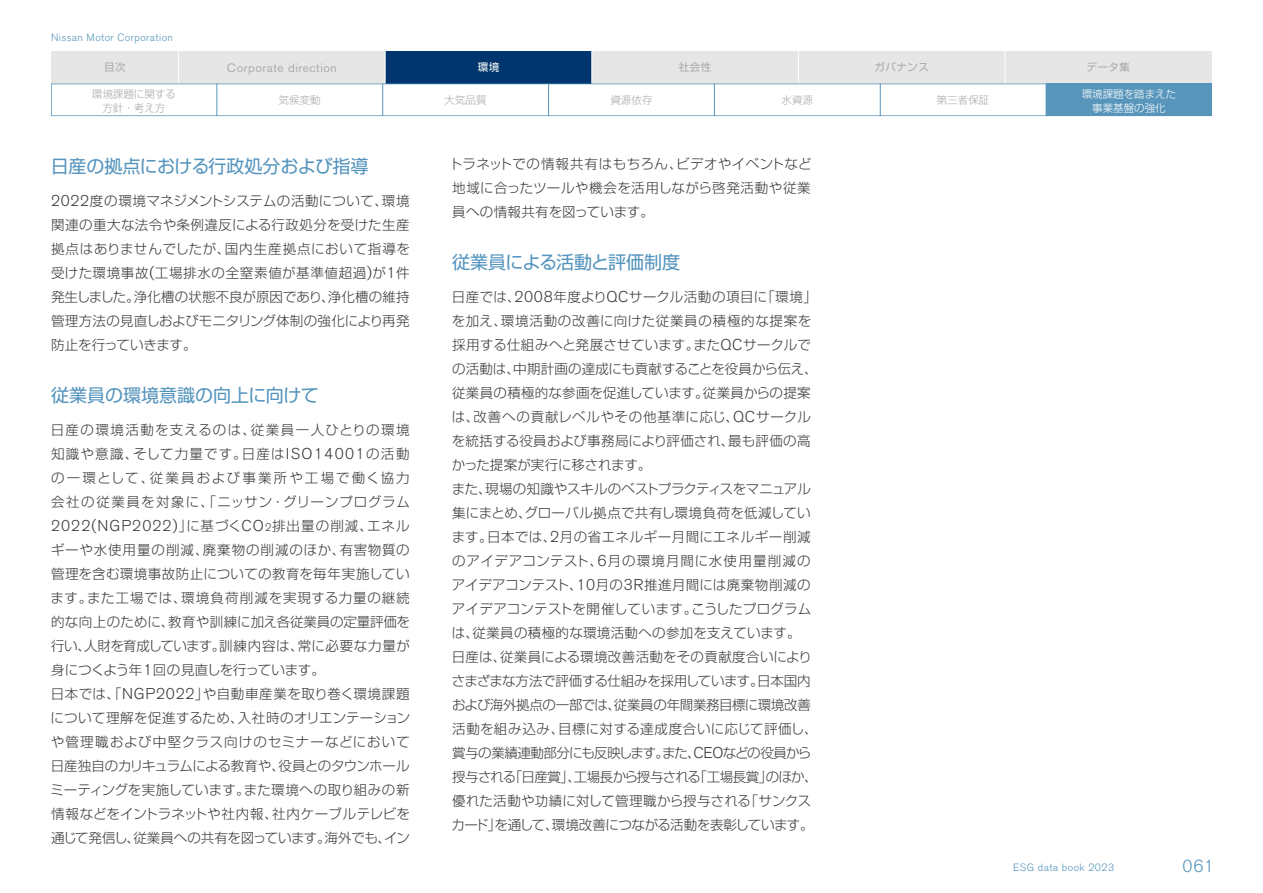
<style>
.page{position:relative;width:1263px;height:893px;background:#fff}
.page>*{position:absolute;margin:0;border:0;box-sizing:border-box;transform-origin:0 0}
.t1{font:18px "Shin Go Pro";color:#5494bd}
.t2{font:300 17.25px "Nissan Pro";color:#5394bd}
.t3{font:300 15.45px "Nissan Pro";letter-spacing:.07em;color:#3e3a39}
.t4{font:300 13.5px/24px "Shin Go Pro";letter-spacing:.015em;color:#3e3a39;text-align:justify}
.t5{font:12.15px "Nissan Pro";letter-spacing:.045em;color:#aaabab}
.t6{font:300 10.5px "Nissan Pro";letter-spacing:.04em;color:#5795bb}
.t7{font:300 10.5px/13.5px "Shin Go Pro";color:#aaabab;text-align:center}
.t8{font:300 10.5px/13.5px "Shin Go Pro";color:#fff;text-align:center}
.t9{font:10.5px "Shin Go Pro";letter-spacing:.05em;color:#aaabab}
.t10{font:10.5px "Shin Go Pro";color:#fff}
.s1{font-family:"Nissan Pro";font-size:15.45px}
.s2{font-family:"Shin Go Pro";font-size:13.5px}
.s3{font-size:10.8px}
</style>
<div class="page">
<div style="left:51px;top:51px;width:1161px;height:33px;background:#e6e6e6"></div>
<div style="left:385px;top:51px;width:207px;height:33px;background:#00366d"></div>
<hr style="left:178px;top:51px;width:1px;height:33px;background:#fff">
<hr style="left:385px;top:51px;width:1px;height:33px;background:#fff">
<hr style="left:591px;top:51px;width:1px;height:33px;background:#fff">
<hr style="left:798px;top:51px;width:1px;height:33px;background:#fff">
<hr style="left:1004px;top:51px;width:1px;height:33px;background:#fff">
<svg style="left:51px;top:84px;width:995px;height:32px"></svg>
<hr style="left:216px;top:84px;width:1px;height:32px;background:#5795bb">
<hr style="left:382px;top:84px;width:1px;height:32px;background:#5795bb">
<hr style="left:548px;top:84px;width:1px;height:32px;background:#5795bb">
<hr style="left:714px;top:84px;width:1px;height:32px;background:#5795bb">
<hr style="left:880px;top:84px;width:1px;height:32px;background:#5795bb">
<div style="left:1046px;top:84px;width:166px;height:32px;background:#5795bb"></div>
<p class="t6" style="left:51px;top:30px;width:124px">Nissan Motor Corporation</p>
<p class="t9" style="left:104px;top:58px;width:23px">目次</p>
<p class="t5" style="left:227px;top:60px;width:111px">Corporate direction</p>
<p class="t10" style="left:478px;top:58px;width:23px">環境</p>
<p class="t9" style="left:679px;top:58px;width:34px">社会性</p>
<p class="t9" style="left:874px;top:58px;width:56px">ガバナンス</p>
<p class="t9" style="left:1086px;top:58px;width:45px">データ集</p>
<p class="t7" style="left:92px;top:86px;width:85px">環境課題に関する方針・考え方</p>
<p class="t7" style="left:279px;top:92px;width:43px">気候変動</p>
<h1 class="t1" style="left:51px;top:152px;width:319px">日産の拠点における行政処分および指導</h1>
<p class="t4" style="left:51px;top:187px;width:360px"><span class="s1">2022</span>度の環境マネジメントシステムの活動について、環境関連の重大な法令や条例違反による行政処分を受けた生産拠点はありませんでしたが、国内生産拠点において指導を受けた環境事故<span class="s1">(</span>工場排水の全窒素値が基準値超過<span class="s1">)</span>が<span class="s1">1</span>件発生しました。浄化槽の状態不良が原因であり、浄化槽の維持管理方法の見直しおよびモニタリング体制の強化により再発防止を行っていきます。</p>
<h1 class="t1" style="left:51px;top:380px;width:269px">従業員の環境意識の向上に向けて</h1>
<p class="t4" style="left:51px;top:416px;width:361px">日産の環境活動を支えるのは、従業員一人ひとりの環境知識や意識、そして力量です。日産は<span class="s1">ISO14001</span>の活動の一環として、従業員および事業所や工場で働く協力会社の従業員を対象に、「ニッサン・グリーンプログラム</p>
<p class="t3" style="left:51px;top:515px;width:360px">2022(NGP2022)<span class="s2">」に基づく</span>CO<span class="s3">2</span><span class="s2">排出量の削減、エネル</span></p>
<p class="t4" style="left:50px;top:536px;width:361px;text-align:left">ギーや水使用量の削減、廃棄物の削減のほか、有害物質の管理を含む環境事故防止についての教育を毎年実施しています。また工場では、環境負荷削減を実現する力量の継続的な向上のために、教育や訓練に加え各従業員の定量評価を行い、人財を育成しています。訓練内容は、常に必要な力量が身につくよう年<span class="s1">1</span>回の見直しを行っています。<br>日本では、「<span class="s1">NGP2022</span>」や自動車産業を取り巻く環境課題について理解を促進するため、入社時のオリエンテーションや管理職および中堅クラス向けのセミナーなどにおいて日産独自のカリキュラムによる教育や、役員とのタウンホールミーティングを実施しています。また環境への取り組みの新情報などをイントラネットや社内報、社内ケーブルテレビを通じて発信し、従業員への共有を図っています。海外でも、イン</p>
<p class="t7" style="left:445px;top:92px;width:43px">大気品質</p>
<p class="t7" style="left:610px;top:92px;width:43px">資源依存</p>
<p class="t7" style="left:781px;top:92px;width:33px">水資源</p>
<p class="t7" style="left:937px;top:92px;width:54px">第三者保証</p>
<p class="t8" style="left:1082px;top:86px;width:96px">環境課題を踏まえた事業基盤の強化</p>
<p class="t4" style="left:449px;top:150px;width:364px">トラネットでの情報共有はもちろん、ビデオやイベントなど地域に合ったツールや機会を活用しながら啓発活動や従業員への情報共有を図っています。</p>
<h1 class="t1" style="left:452px;top:248px;width:229px">従業員による活動と評価制度</h1>
<p class="t4" style="left:451px;top:283px;width:367px;text-align:left">日産では、<span class="s1">2008</span>年度より<span class="s1">QC</span>サークル活動の項目に「環境」を加え、環境活動の改善に向けた従業員の積極的な提案を採用する仕組みへと発展させています。また<span class="s1">QC</span>サークルでの活動は、中期計画の達成にも貢献することを役員から伝え、従業員の積極的な参画を促進しています。従業員からの提案は、改善への貢献レベルやその他基準に応じ、<span class="s1">QC</span>サークルを統括する役員および事務局により評価され、最も評価の高かった提案が実行に移されます。<br>また、現場の知識やスキルのベストプラクティスをマニュアル集にまとめ、グローバル拠点で共有し環境負荷を低減しています。日本では、<span class="s1">2</span>月の省エネルギー月間にエネルギー削減のアイデアコンテスト、<span class="s1">6</span>月の環境月間に水使用量削減のアイデアコンテスト、<span class="s1">10</span>月の<span class="s1">3R</span>推進月間には廃棄物削減のアイデアコンテストを開催しています。こうしたプログラムは、従業員の積極的な環境活動への参加を支えています。<br>日産は、従業員による環境改善活動をその貢献度合いによりさまざまな方法で評価する仕組みを採用しています。日本国内および海外拠点の一部では、従業員の年間業務目標に環境改善活動を組み込み、目標に対する達成度合いに応じて評価し、賞与の業績連動部分にも反映します。また、<span class="s1">CEO</span>などの役員から授与される「日産賞」、工場長から授与される「工場長賞」のほか、優れた活動や功績に対して管理職から授与される「サンクスカード」を通して、環境改善につながる活動を表彰しています。</p>
<p class="t6" style="left:1013px;top:861px;width:103px">ESG data book 2023</p>
<p class="t2" style="left:1182px;top:854px;width:33px">061</p>
</div>
